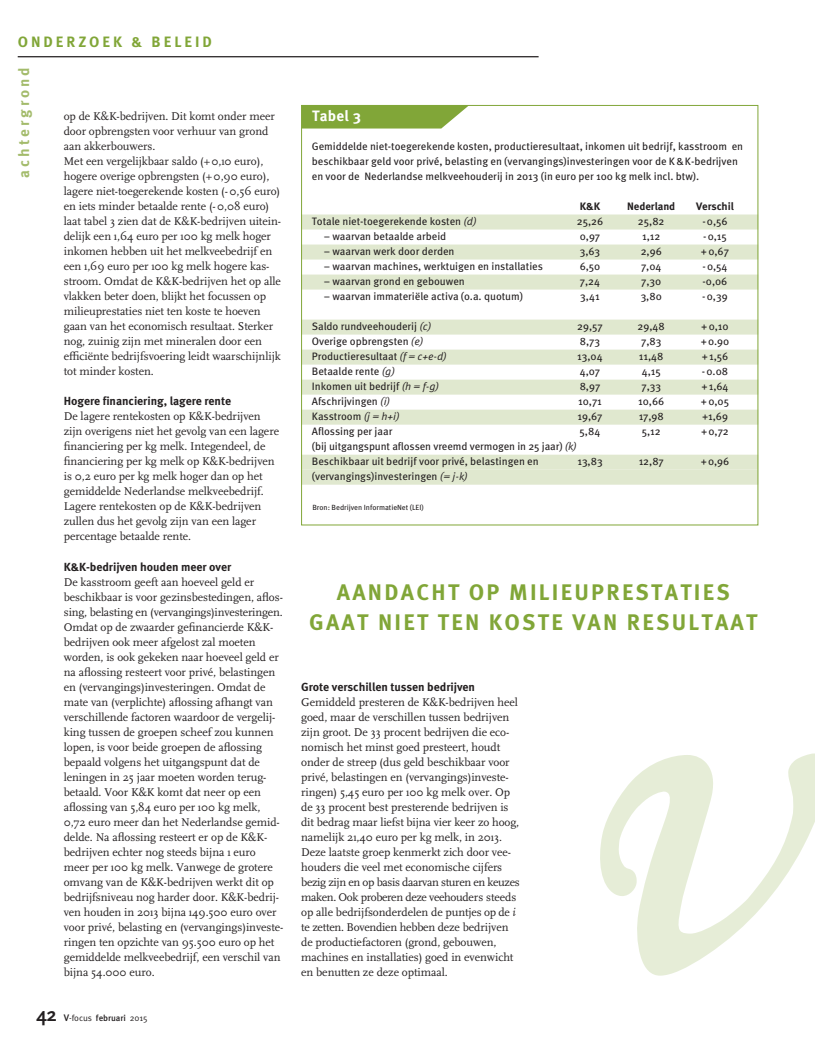
<style>
.page{position:relative;width:815px;height:1046px;background:#fff}
.page>*{position:absolute;margin:0;border:0;box-sizing:border-box;transform-origin:0 0}
.t1{font:700 22.5px "Meta OT";letter-spacing:.17em;color:#81a638}
.t2{font:700 15px "Meta OT";letter-spacing:.2em;color:#81a638}
.t3{font:700 15px "Meta OT";letter-spacing:.2em;color:#a3bb6b}
.t4{font:700 15px "Meta OT";letter-spacing:.015em;color:#fff}
.t5{font:11.75px/15px "Scala OT";letter-spacing:-.005em;color:#231f20}
.t6{font:700 11.75px "Meta OT";letter-spacing:-.005em;color:#231f20}
.t7{font:10.75px/15px "Meta OT";letter-spacing:-.005em;color:#231f20}
.t8{font:700 10.75px "Meta OT";letter-spacing:-.005em;color:#231f20}
.t9{font:8.75px "Meta OT";letter-spacing:-.005em;color:#231f20}
.t10{font:7.5px "Meta OT";letter-spacing:-.005em;color:#231f20}
.s1{font-family:"Scala Sans OT";font-weight:700;font-size:20px}
.s2{font-weight:500;font-size:9.5px}
.s3{font-weight:500}
.s4{font-style:italic}
</style>
<div class="page">
<hr style="left:18px;top:56px;width:521px;height:1px;background:#231f20">
<svg style="left:303px;top:107px;width:164px;height:21px;background:#8aac47"></svg>
<svg style="left:600px;top:753px;width:215px;height:222px"></svg>
<div style="left:301px;top:214px;width:457px;height:15px;background:#e0e8cf"></div>
<div style="left:301px;top:244px;width:457px;height:15px;background:#e0e8cf"></div>
<div style="left:301px;top:274px;width:457px;height:15px;background:#e0e8cf"></div>
<div style="left:301px;top:319px;width:457px;height:15px;background:#e0e8cf"></div>
<div style="left:301px;top:349px;width:457px;height:15px;background:#e0e8cf"></div>
<div style="left:301px;top:379px;width:457px;height:15px;background:#e0e8cf"></div>
<div style="left:301px;top:409px;width:457px;height:15px;background:#e0e8cf"></div>
<div style="left:301px;top:454px;width:457px;height:15px;background:#e0e8cf"></div>
<div style="left:301px;top:469px;width:457px;height:15px;background:#e0e8cf"></div>
<p class="t2" style="left:18px;top:32px;width:196px">ONDERZOEK &amp; BELEID</p>
<p class="t3" style="left:14px;top:178px;width:112px;rotate:-90deg">achtergrond</p>
<p class="t5" style="left:64px;top:109px;width:219px">op de K&amp;K-bedrijven. Dit komt onder meer door opbrengsten voor verhuur van grond aan akkerbouwers.<br>Met een vergelijkbaar saldo (+0,10 euro), hogere overige opbrengsten (+0,90 euro), lagere niet-toegerekende kosten (-0,56 euro) en iets minder betaalde rente (-0,08 euro) laat tabel 3 zien dat de K&amp;K-bedrijven uitein&shy;delijk een 1,64 euro per 100 kg melk hoger inkomen hebben uit het melkveebedrijf en een 1,69 euro per 100 kg melk hogere kas&shy;stroom. Omdat de K&amp;K-bedrijven het op alle vlakken beter doen, blijkt het focussen op milieuprestaties niet ten koste te hoeven gaan van het economisch resultaat. Sterker nog, zuinig zijn met mineralen door een efficiënte bedrijfsvoering leidt waarschijnlijk tot minder kosten.</p>
<p class="t6" style="left:64px;top:394px;width:169px">Hogere financiering, lagere rente</p>
<p class="t5" style="left:64px;top:409px;width:217px">De lagere rentekosten op K&amp;K-bedrijven zijn overigens niet het gevolg van een lagere financiering per kg melk. Integendeel, de financiering per kg melk op K&amp;K-bedrijven is 0,2 euro per kg melk hoger dan op het gemiddelde Nederlandse melkveebedrijf.<br>Lagere rentekosten op de K&amp;K-bedrijven zullen dus het gevolg zijn van een lager percentage betaalde rente.</p>
<p class="t6" style="left:64px;top:559px;width:169px">K&amp;K-bedrijven houden meer over</p>
<p class="t5" style="left:64px;top:574px;width:221px">De kasstroom geeft aan hoeveel geld er beschikbaar is voor gezinsbestedingen, aflos&shy;sing, belasting en (vervangings)investeringen.<br>Omdat op de zwaarder gefinancierde K&amp;K&shy;bedrijven ook meer afgelost zal moeten worden, is ook gekeken naar hoeveel geld er na aflossing resteert voor privé, belastingen en (vervangings)investeringen. Omdat de mate van (verplichte) aflossing afhangt van verschillende factoren waardoor de vergelij&shy;king tussen de groepen scheef zou kunnen lopen, is voor beide groepen de aflossing bepaald volgens het uitgangspunt dat de leningen in 25 jaar moeten worden terug&shy;betaald. Voor K&amp;K komt dat neer op een aflossing van 5,84 euro per 100 kg melk, 0,72 euro meer dan het Nederlandse gemid&shy;delde. Na aflossing resteert er op de K&amp;K&shy;bedrijven echter nog steeds bijna 1 euro meer per 100 kg melk. Vanwege de grotere omvang van de K&amp;K-bedrijven werkt dit op bedrijfsniveau nog harder door. K&amp;K-bedrij&shy;ven houden in 2013 bijna 149.500 euro over voor privé, belasting en (vervangings)investe&shy;ringen ten opzichte van 95.500 euro op het gemiddelde melkveebedrijf, een verschil van bijna 54.000 euro.</p>
<p class="t9" style="left:36px;top:1012px;width:113px"><span class="s1">42</span> <span class="s2">V</span>-focus <span class="s3">februari</span> 2015</p>
<p class="t4" style="left:312px;top:107px;width:50px">Tabel 3</p>
<p class="t7" style="left:312px;top:139px;width:433px">Gemiddelde niet-toegerekende kosten, productieresultaat, inkomen uit bedrijf, kasstroom en beschikbaar geld voor privé, belasting en (vervangings)investeringen voor de K&amp;K-bedrijven en voor de Nederlandse melkveehouderij in 2013 (in euro per 100 kg melk incl. btw).</p>
<p class="t8" style="left:580px;top:199px;width:22px">K&amp;K</p>
<p class="t8" style="left:627px;top:199px;width:50px">Nederland</p>
<p class="t8" style="left:696px;top:199px;width:39px">Verschil</p>
<p class="t7" style="left:312px;top:214px;width:166px">Totale niet-toegerekende kosten <span class="s4">(d)</span></p>
<p class="t7" style="left:577px;top:214px;width:28px">25,26</p>
<p class="t7" style="left:638px;top:214px;width:28px">25,82</p>
<p class="t7" style="left:702px;top:214px;width:27px">-0,56</p>
<p class="t7" style="left:324px;top:229px;width:124px">– waarvan betaalde arbeid</p>
<p class="t7" style="left:580px;top:229px;width:22px">0,97</p>
<p class="t7" style="left:642px;top:229px;width:20px">1,12</p>
<p class="t7" style="left:703px;top:229px;width:25px">-0,15</p>
<p class="t7" style="left:324px;top:244px;width:132px">– waarvan werk door derden</p>
<p class="t7" style="left:580px;top:244px;width:22px">3,63</p>
<p class="t7" style="left:641px;top:244px;width:23px">2,96</p>
<p class="t7" style="left:701px;top:244px;width:30px">+0,67</p>
<p class="t7" style="left:324px;top:259px;width:221px">– waarvan machines, werktuigen en installaties</p>
<p class="t7" style="left:580px;top:259px;width:22px">6,50</p>
<p class="t7" style="left:641px;top:259px;width:22px">7,04</p>
<p class="t7" style="left:702px;top:259px;width:27px">-0,54</p>
<p class="t7" style="left:324px;top:274px;width:143px">– waarvan grond en gebouwen</p>
<p class="t7" style="left:580px;top:274px;width:22px">7,24</p>
<p class="t7" style="left:641px;top:274px;width:22px">7,30</p>
<p class="t7" style="left:703px;top:274px;width:26px">-0,06</p>
<p class="t7" style="left:324px;top:289px;width:201px">– waarvan immateriële activa (o.a. quotum)</p>
<p class="t7" style="left:580px;top:289px;width:21px">3,41</p>
<p class="t7" style="left:641px;top:289px;width:23px">3,80</p>
<p class="t7" style="left:702px;top:289px;width:27px">-0,39</p>
<p class="t7" style="left:312px;top:319px;width:121px">Saldo rundveehouderij <span class="s4">(c)</span></p>
<p class="t7" style="left:577px;top:319px;width:27px">29,57</p>
<p class="t7" style="left:638px;top:319px;width:29px">29,48</p>
<p class="t7" style="left:701px;top:319px;width:29px">+0,10</p>
<p class="t7" style="left:312px;top:334px;width:113px">Overige opbrengsten <span class="s4">(e)</span></p>
<p class="t7" style="left:580px;top:334px;width:22px">8,73</p>
<p class="t7" style="left:641px;top:334px;width:22px">7,83</p>
<p class="t7" style="left:701px;top:334px;width:30px">+0.90</p>
<p class="t7" style="left:312px;top:349px;width:136px">Productieresultaat <span class="s4">(f = c+e-d)</span></p>
<p class="t7" style="left:577px;top:349px;width:27px">13,04</p>
<p class="t7" style="left:639px;top:349px;width:26px">11,48</p>
<p class="t7" style="left:702px;top:349px;width:28px">+1,56</p>
<p class="t7" style="left:312px;top:364px;width:85px">Betaalde rente <span class="s4">(g)</span></p>
<p class="t7" style="left:580px;top:364px;width:22px">4,07</p>
<p class="t7" style="left:642px;top:364px;width:21px">4,15</p>
<p class="t7" style="left:702px;top:364px;width:28px">-0.08</p>
<p class="t7" style="left:312px;top:379px;width:129px">Inkomen uit bedrijf <span class="s4">(h = f-g)</span></p>
<p class="t7" style="left:580px;top:379px;width:22px">8,97</p>
<p class="t7" style="left:641px;top:379px;width:21px">7,33</p>
<p class="t7" style="left:701px;top:379px;width:29px">+1,64</p>
<p class="t7" style="left:312px;top:394px;width:80px">Afschrijvingen <span class="s4">(i)</span></p>
<p class="t7" style="left:578px;top:394px;width:25px">10,71</p>
<p class="t7" style="left:638px;top:394px;width:28px">10,66</p>
<p class="t7" style="left:701px;top:394px;width:30px">+0,05</p>
<p class="t7" style="left:312px;top:409px;width:89px">Kasstroom <span class="s4">(j = h+i)</span></p>
<p class="t7" style="left:577px;top:409px;width:27px">19,67</p>
<p class="t7" style="left:639px;top:409px;width:27px">17,98</p>
<p class="t7" style="left:702px;top:409px;width:27px">+1,69</p>
<p class="t7" style="left:312px;top:424px;width:82px">Aflossing per jaar</p>
<p class="t7" style="left:580px;top:424px;width:22px">5,84</p>
<p class="t7" style="left:642px;top:424px;width:20px">5,12</p>
<p class="t7" style="left:701px;top:424px;width:29px">+0,72</p>
<p class="t7" style="left:312px;top:439px;width:266px">(bij uitgangspunt aflossen vreemd vermogen in 25 jaar) <span class="s4">(k)<br></span>Beschikbaar uit bedrijf voor privé, belastingen en</p>
<p class="t7" style="left:577px;top:454px;width:27px">13,83</p>
<p class="t7" style="left:639px;top:454px;width:27px">12,87</p>
<p class="t7" style="left:701px;top:454px;width:30px">+0,96</p>
<p class="t7" style="left:312px;top:469px;width:157px">(vervangings)investeringen <span class="s4">(= j-k)</span></p>
<p class="t10" style="left:312px;top:503px;width:113px">Bron: Bedrijven InformatieNet (LEI)</p>
<h1 class="t1" style="left:337px;top:578px;width:186px">aandacht op milie</h1>
<h1 class="t1" style="left:574px;top:578px;width:32px">upre</h1>
<h1 class="t1" style="left:636px;top:578px;width:96px">staties</h1>
<h1 class="t1" style="left:309px;top:608px;width:83px">gaat niet</h1>
<h1 class="t1" style="left:438px;top:608px;width:15px">ten</h1>
<h1 class="t1" style="left:489px;top:608px;width:267px">koste van resultaat</h1>
<p class="t6" style="left:301px;top:679px;width:175px">Grote verschillen tussen bedrijven</p>
<p class="t5" style="left:301px;top:694px;width:220px">Gemiddeld presteren de K&amp;K-bedrijven heel goed, maar de verschillen tussen bedrijven zijn groot. De 33 procent bedrijven die eco&shy;nomisch het minst goed presteert, houdt onder de streep (dus geld beschikbaar voor privé, belastingen en (vervangings)investe&shy;ringen) 5,45 euro per 100 kg melk over. Op de 33 procent best presterende bedrijven is dit bedrag maar liefst bijna vier keer zo hoog, namelijk 21,40 euro per kg melk, in 2013.<br>Deze laatste groep kenmerkt zich door vee&shy;houders die veel met economische cijfers bezig zijn en op basis daarvan sturen en keuzes maken. Ook proberen deze veehouders steeds op alle bedrijfsonderdelen de puntjes op de <span class="s4">i </span>te zetten. Bovendien hebben deze bedrijven de productiefactoren (grond, gebouwen, machines en installaties) goed in evenwicht en benutten ze deze optimaal.</p>
</div>
